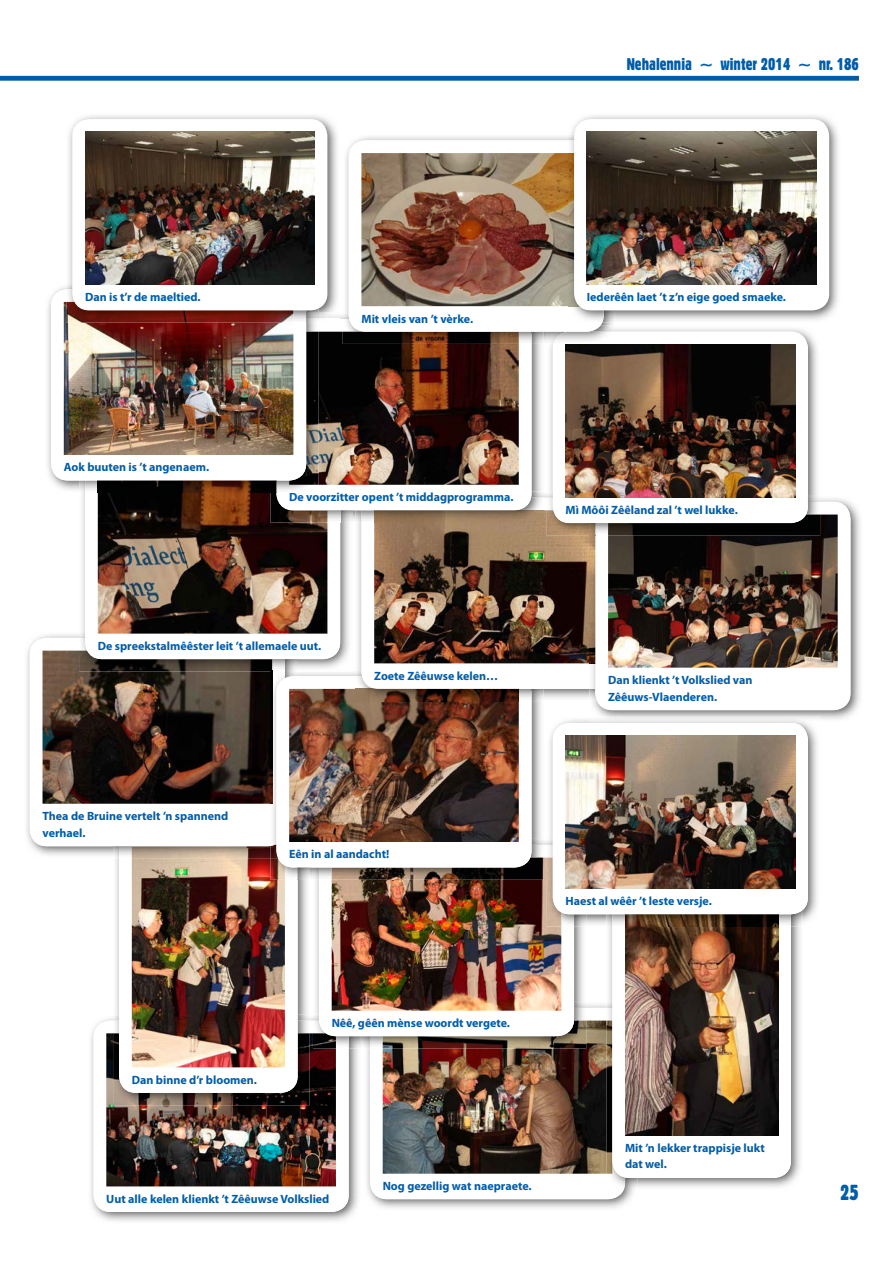
<style>
.page{position:relative;width:893px;height:1263px;background:#fff}
.page>*{position:absolute;margin:0;border:0;box-sizing:border-box;transform-origin:0 0}
.t1{font:21px "Gothic 821 Condensed BT";color:#005da9}
.t2{font:16.5px "Gothic 821 Condensed BT";color:#005da9}
.t3{font:700 12px/16.5px "Myriad Pro";color:#005da9}
</style>
<div class="page">
<div style="left:0;top:76px;width:859px;height:5px;background:#005da9"></div>
<img style="left:90px;top:1017px;width:268px;height:204px">
<div style="left:94px;top:1020px;width:255px;height:192px;background:#fff;border-radius:17px"></div>
<img style="left:106px;top:1033px;width:230px;height:153px">
<img style="left:366px;top:1004px;width:268px;height:204px">
<div style="left:370px;top:1008px;width:255px;height:191px;background:#fff;border-radius:17px"></div>
<img style="left:383px;top:1020px;width:223px;height:154px">
<img style="left:608px;top:926px;width:193px;height:261px">
<img style="left:606px;top:1002px;width:31px;height:188px">
<img style="left:606px;top:1008px;width:19px;height:182px">
<div style="left:612px;top:893px;width:179px;height:285px;background:#fff;border-radius:17px"></div>
<img style="left:625px;top:926px;width:153px;height:209px">
<img style="left:113px;top:858px;width:197px;height:247px">
<div style="left:119px;top:825px;width:179px;height:268px;background:#fff;border-radius:17px"></div>
<img style="left:132px;top:858px;width:153px;height:209px">
<img style="left:315px;top:841px;width:268px;height:205px">
<img style="left:313px;top:1015px;width:48px;height:33px">
<img style="left:313px;top:1020px;width:36px;height:28px">
<img style="left:313px;top:1033px;width:23px;height:15px">
<img style="left:370px;top:1008px;width:213px;height:40px">
<img style="left:383px;top:1020px;width:203px;height:28px">
<div style="left:319px;top:845px;width:255px;height:191px;background:#fff;border-radius:17px"></div>
<img style="left:332px;top:857px;width:229px;height:154px">
<img style="left:26px;top:634px;width:87px;height:222px">
<svg style="left:113px;top:846px;width:19px;height:12px"></svg>
<img style="left:132px;top:846px;width:138px;height:12px">
<div style="left:30px;top:638px;width:255px;height:208px;background:#fff;border-radius:17px"></div>
<img style="left:43px;top:651px;width:227px;height:153px">
<img style="left:297px;top:672px;width:244px;height:205px">
<svg style="left:298px;top:867px;width:12px;height:13px"></svg>
<img style="left:285px;top:866px;width:13px;height:14px">
<img style="left:270px;top:858px;width:15px;height:22px">
<img style="left:319px;top:845px;width:222px;height:35px">
<img style="left:332px;top:857px;width:212px;height:23px">
<img style="left:270px;top:846px;width:8px;height:12px">
<img style="left:271px;top:678px;width:13px;height:168px">
<img style="left:270px;top:678px;width:2px;height:126px">
<div style="left:276px;top:676px;width:255px;height:191px;background:#fff;border-radius:17px"></div>
<img style="left:289px;top:689px;width:230px;height:153px">
<svg style="left:79px;top:632px;width:8px;height:19px"></svg>
<img style="left:297px;top:522px;width:53px;height:147px">
<img style="left:79px;top:651px;width:191px;height:20px">
<svg style="left:270px;top:659px;width:27px;height:19px"></svg>
<div style="left:85px;top:468px;width:255px;height:191px;background:#fff;border-radius:17px"></div>
<img style="left:98px;top:493px;width:229px;height:141px">
<img style="left:357px;top:494px;width:232px;height:204px">
<img style="left:355px;top:670px;width:189px;height:31px">
<img style="left:355px;top:676px;width:176px;height:25px">
<img style="left:355px;top:689px;width:164px;height:12px">
<div style="left:361px;top:497px;width:256px;height:192px;background:#fff;border-radius:17px"></div>
<img style="left:374px;top:510px;width:215px;height:153px">
<img style="left:340px;top:315px;width:201px;height:205px">
<svg style="left:327px;top:510px;width:25px;height:12px"></svg>
<img style="left:270px;top:493px;width:57px;height:29px">
<img style="left:355px;top:492px;width:189px;height:30px">
<img style="left:361px;top:497px;width:183px;height:25px">
<img style="left:374px;top:510px;width:170px;height:12px">
<div style="left:276px;top:319px;width:255px;height:191px;background:#fff;border-radius:17px"></div>
<img style="left:318px;top:332px;width:201px;height:153px">
<img style="left:549px;top:719px;width:268px;height:205px">
<img style="left:606px;top:910px;width:197px;height:16px">
<img style="left:612px;top:914px;width:179px;height:12px">
<img style="left:625px;top:914px;width:153px;height:12px">
<img style="left:547px;top:839px;width:39px;height:87px">
<img style="left:547px;top:845px;width:27px;height:81px">
<img style="left:547px;top:857px;width:14px;height:69px">
<div style="left:553px;top:723px;width:255px;height:191px;background:#fff;border-radius:17px"></div>
<img style="left:566px;top:736px;width:229px;height:153px">
<img style="left:592px;top:498px;width:268px;height:222px">
<svg style="left:589px;top:689px;width:8px;height:12px"></svg>
<img style="left:589px;top:535px;width:6px;height:154px">
<img style="left:589px;top:717px;width:231px;height:5px">
<div style="left:595px;top:502px;width:255px;height:208px;background:#fff;border-radius:17px"></div>
<img style="left:608px;top:514px;width:230px;height:154px">
<img style="left:549px;top:328px;width:268px;height:168px">
<svg style="left:547px;top:492px;width:6px;height:18px"></svg>
<img style="left:547px;top:510px;width:42px;height:25px">
<svg style="left:808px;top:496px;width:12px;height:6px"></svg>
<svg style="left:589px;top:523px;width:6px;height:12px"></svg>
<img style="left:595px;top:502px;width:222px;height:33px">
<img style="left:608px;top:514px;width:212px;height:21px">
<div style="left:553px;top:332px;width:255px;height:191px;background:#fff;border-radius:17px"></div>
<img style="left:566px;top:344px;width:229px;height:153px">
<img style="left:47px;top:287px;width:32px;height:203px">
<svg style="left:79px;top:480px;width:6px;height:13px"></svg>
<img style="left:85px;top:480px;width:13px;height:13px">
<img style="left:98px;top:480px;width:172px;height:13px">
<svg style="left:270px;top:480px;width:6px;height:13px"></svg>
<img style="left:276px;top:323px;width:42px;height:170px">
<div style="left:51px;top:289px;width:255px;height:191px;background:#fff;border-radius:17px"></div>
<img style="left:64px;top:302px;width:229px;height:153px">
<img style="left:345px;top:136px;width:268px;height:205px">
<img style="left:343px;top:313px;width:201px;height:31px">
<img style="left:343px;top:319px;width:188px;height:25px">
<img style="left:343px;top:332px;width:176px;height:12px">
<img style="left:547px;top:326px;width:69px;height:18px">
<img style="left:553px;top:332px;width:63px;height:12px">
<div style="left:349px;top:140px;width:255px;height:192px;background:#fff;border-radius:17px"></div>
<img style="left:361px;top:153px;width:207px;height:153px">
<img style="left:68px;top:115px;width:269px;height:198px">
<img style="left:318px;top:313px;width:22px;height:6px">
<svg style="left:306px;top:313px;width:12px;height:10px"></svg>
<img style="left:66px;top:289px;width:240px;height:31px">
<img style="left:66px;top:302px;width:227px;height:21px">
<div style="left:72px;top:119px;width:255px;height:191px;background:#fff;border-radius:17px"></div>
<img style="left:85px;top:132px;width:230px;height:153px">
<img style="left:571px;top:115px;width:267px;height:205px">
<img style="left:568px;top:134px;width:48px;height:189px">
<img style="left:568px;top:140px;width:36px;height:183px">
<div style="left:574px;top:119px;width:255px;height:191px;background:#fff;border-radius:17px"></div>
<img style="left:587px;top:132px;width:229px;height:153px">
<h2 class="t2" style="left:627px;top:54px;width:234px">Nehalennia ~ winter 2014 ~ nr. 186</h2>
<p class="t3" style="left:85px;top:289px;width:117px">Dan is t’r de maeltied.</p>
<p class="t3" style="left:587px;top:289px;width:201px">Iederêên laet ’t z’n eige goed smaeke.</p>
<p class="t3" style="left:361px;top:310px;width:113px">Mit vleis van ’t vèrke.</p>
<p class="t3" style="left:64px;top:459px;width:147px">Aok buuten is ’t angenaem.</p>
<p class="t3" style="left:289px;top:489px;width:226px">De voorzitter opent ’t middagprogramma.</p>
<p class="t3" style="left:98px;top:638px;width:225px">De spreekstalmêêster leit ’t allemaele uut.</p>
<p class="t3" style="left:43px;top:808px;width:187px">Thea de Bruine vertelt ’n spannend verhael.</p>
<p class="t3" style="left:374px;top:668px;width:125px">Zoete Zêêuwse kelen…</p>
<p class="t3" style="left:289px;top:846px;width:102px">Eên in al aandacht!</p>
<p class="t3" style="left:132px;top:1072px;width:127px">Dan binne d’r bloomen.</p>
<p class="t3" style="left:332px;top:1015px;width:180px">Nêê, gêên mènse woordt vergete.</p>
<p class="t3" style="left:566px;top:502px;width:174px">Mì Môôi Zêêland zal ’t wel lukke.</p>
<p class="t3" style="left:608px;top:672px;width:146px">Dan klienkt ’t Volkslied van<br>Zêêuws-Vlaenderen.</p>
<p class="t3" style="left:566px;top:893px;width:148px">Haest al wêêr ’t leste versje.</p>
<p class="t3" style="left:625px;top:1140px;width:141px">Mit ’n lekker trappisje lukt dat wel.</p>
<p class="t3" style="left:383px;top:1178px;width:150px">Nog gezellig wat naepraete.</p>
<p class="t3" style="left:106px;top:1191px;width:225px">Uut alle kelen klienkt ’t Zêêuwse Volkslied</p>
<h1 class="t1" style="left:840px;top:1179px;width:20px">25</h1>
</div>
